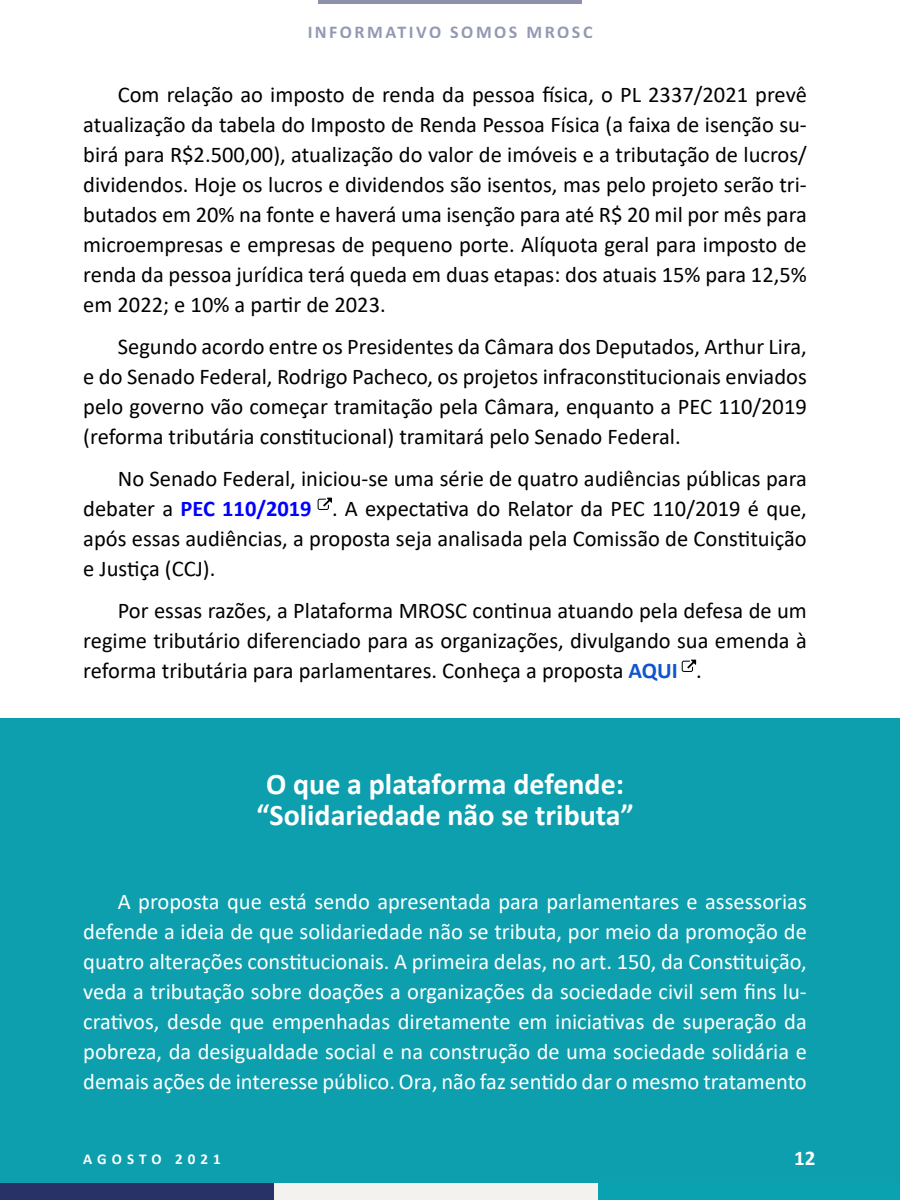
<style>
.page{position:relative;width:900px;height:1200px;background:#fff}
.page>*{position:absolute;margin:0;border:0;box-sizing:border-box;transform-origin:0 0}
.titulo{font:700 30px/31.5px "Calibri";color:#fff;text-align:center}
.t1{font:22.5px/30px "Calibri";color:#000;text-align:justify}
.t2{font:22.5px/30px "Calibri";color:#fff;text-align:justify}
.t3{font:700 21px "Calibri";color:#fff}
.t4{font:700 18px "Calibri";letter-spacing:.14em;color:#283267}
.t5{font:700 15px "Calibri";letter-spacing:.34em;color:#fff}
.s1{font-weight:700;color:#00f}
.s2{font-weight:700;color:#15c}
</style>
<div class="page">
<div style="left:0;top:718px;width:900px;height:482px;background:#0d9fae"></div>
<svg style="left:318px;top:498px;width:14px;height:12px"></svg>
<svg style="left:682px;top:660px;width:14px;height:12px"></svg>
<hr style="left:318px;top:0;width:264px;height:4px;background:#8d91ac">
<div style="left:273px;top:1184px;width:325px;height:16px;background:#f3f2ee"></div>
<div style="left:0;top:1184px;width:273px;height:16px;background:#283267"></div>
<p class="t4" style="left:307px;top:19px;width:287px">INFORMATIVO SOMOS MROSC</p>
<p class="t1" style="left:83px;top:79px;width:725px;text-indent:34px">Com relação ao imposto de renda da pessoa física, o PL 2337/2021 prevê atualização da tabela do Imposto de Renda Pessoa Física (a faixa de isenção su&shy;birá para R$2.500,00), atualização do valor de imóveis e a tributação de lucros/ dividendos. Hoje os lucros e dividendos são isentos, mas pelo projeto serão tri&shy;butados em 20% na fonte e haverá uma isenção para até R$ 20 mil por mês para microempresas e empresas de pequeno porte. Alíquota geral para imposto de renda da pessoa jurídica terá queda em duas etapas: dos atuais 15% para 12,5% em 2022; e 10% a partir de 2023.</p>
<p class="t1" style="left:83px;top:331px;width:725px;text-indent:34px">Segundo acordo entre os Presidentes da Câmara dos Deputados, Arthur Lira, e do Senado Federal, Rodrigo Pacheco, os projetos infraconstitucionais enviados pelo governo vão começar tramitação pela Câmara, enquanto a PEC 110/2019 (reforma tributária constitucional) tramitará pelo Senado Federal.</p>
<p class="t1" style="left:83px;top:463px;width:725px;text-indent:34px">No Senado Federal, iniciou-se uma série de quatro audiências públicas para debater a <span class="s1">PEC 110/2019</span> . A expectativa do Relator da PEC 110/2019 é que, após essas audiências, a proposta seja analisada pela Comissão de Constituição e Justiça (CCJ).</p>
<p class="t1" style="left:83px;top:595px;width:725px;text-indent:34px">Por essas razões, a Plataforma MROSC continua atuando pela defesa de um regime tributário diferenciado para as organizações, divulgando sua emenda à reforma tributária para parlamentares. Conheça a proposta <span class="s2">AQUI</span> .</p>
<p class="titulo" style="left:256px;top:768px;width:379px">O que a plataforma defende: “Solidariedade não se tributa”</p>
<p class="t2" style="left:83px;top:886px;width:725px;text-indent:34px">A proposta que está sendo apresentada para parlamentares e assessorias defende a ideia de que solidariedade não se tributa, por meio da promoção de quatro alterações constitucionais. A primeira delas, no art. 150, da Constituição, veda a tributação sobre doações a organizações da sociedade civil sem fins lu&shy;crativos, desde que empenhadas diretamente em iniciativas de superação da pobreza, da desigualdade social e na construção de uma sociedade solidária e demais ações de interesse público. Ora, não faz sentido dar o mesmo tratamento</p>
<p class="t5" style="left:83px;top:1148px;width:139px">AGOSTO 2021</p>
<p class="t3" style="left:794px;top:1143px;width:23px">12</p>
</div>
